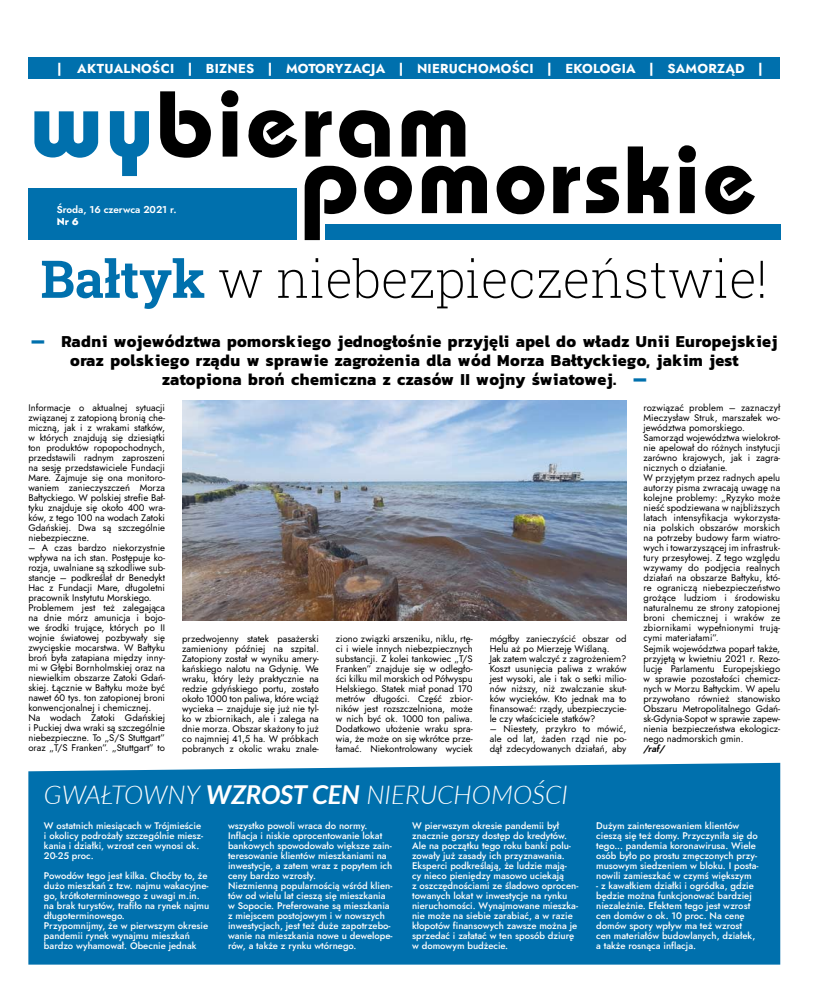
<style>
.page{position:relative;width:820px;height:993px;background:#fff}
.page>*{position:absolute;margin:0;border:0;box-sizing:border-box;transform-origin:0 0}
.t1{font:700 93px "Bahamas";letter-spacing:.04em;color:#000}
.t2{font:200 52px "Roboto Slab";color:#000}
.t3{font:italic 300 26px "Lato";color:#fff}
.t4{font:700 17px/19px "Kanit";letter-spacing:.03em;color:#000;text-align:center;scale:.95 1}
.t5{font:700 13px "Jost";letter-spacing:.02em;color:#fff}
.t6{font:600 10px "Jost";letter-spacing:-.005em;color:#fff}
.t7{font:800 10px "Jost";color:#fff}
.t8{font:9.5px/10px "Jost";color:#000;text-align:justify}
.t9{font:500 9.5px/10px "Jost";color:#fff}
.t10{font:italic 600 9.5px "Jost";color:#000}
.s1{color:#0070ad}
.s2{font-weight:700;color:#0070ad}
.s3{font-weight:900;color:#0070ad}
.s4{font-weight:700}
</style>
<div class="page">
<div style="left:28px;top:188px;width:269px;height:51px;background:#0070ad"></div>
<div style="left:28px;top:57px;width:752px;height:22px;background:#0070ad"></div>
<svg style="left:304px;top:145px;width:450px;height:95px"></svg>
<div style="left:325px;top:224px;width:455px;height:15px;background:#0070ad"></div>
<img style="left:182px;top:400px;width:444px;height:220px">
<div style="left:28px;top:762px;width:752px;height:202px;background:#0070ad"></div>
<h3 class="t5" style="left:57px;top:60px;width:707px">| AKTUALNOŚCI | BIZNES | MOTORYZACJA | NIERUCHOMOŚCI | EKOLOGIA | SAMORZĄD |</h3>
<h1 class="t1" style="left:30px;top:70px;width:441px"><span class="s1">wy</span>bieram</h1>
<p class="t6" style="left:57px;top:202px;width:121px">Środa, 16 czerwca 2021 r.</p>
<p class="t7" style="left:57px;top:214px;width:24px">Nr 6</p>
<h2 class="t2" style="left:40px;top:243px;width:728px"><span class="s2">Bałtyk</span> w niebezpieczeństwie!</h2>
<h3 class="t4" style="left:31px;top:331px;width:786px"><span class="s3">―</span> Radni województwa pomorskiego jednogłośnie przyjęli apel do władz Unii Europejskiej oraz polskiego rządu w sprawie zagrożenia dla wód Morza Bałtyckiego, jakim jest zatopiona broń chemiczna z czasów II wojny światowej. <span class="s3">―</span></h3>
<p class="t8" style="left:28px;top:402px;width:138px">Informacje o aktualnej sytuacji związanej z zatopioną bronią che&shy;miczną, jak i z wrakami statków, w których znajdują się dziesiątki ton produktów ropopochodnych, przedstawili radnym zaproszeni na sesję przedstawiciele Fundacji Mare. Zajmuje się ona monitoro&shy;waniem zanieczyszczeń Morza Bałtyckiego. W polskiej strefie Bał&shy;tyku znajduje się około 400 wra&shy;ków, z tego 100 na wodach Zatoki Gdańskiej. Dwa są szczególnie niebezpieczne.</p>
<p class="t8" style="left:28px;top:542px;width:138px;text-align:left">– A czas bardzo niekorzystnie wpływa na ich stan. Postępuje ko&shy;rozja, uwalniane są szkodliwe sub&shy;stancje – podkreślał dr Benedykt<br>Hac z Fundacji Mare, długoletni pracownik Instytutu Morskiego.<br>Problemem jest też zalegająca na dnie mórz amunicja i bojo&shy;we środki trujące, których po II wojnie światowej pozbywały się zwycięskie mocarstwa. W Bałtyku broń była zatapiana między inny&shy;mi w Głębi Bornholmskiej oraz na niewielkim obszarze Zatoki Gdań&shy;skiej. Łącznie w Bałtyku może być nawet 60 tys. ton zatopionej broni konwencjonalnej i chemicznej.<br>Na wodach Zatoki Gdańskiej i Puckiej dwa wraki są szczególnie niebezpieczne. To „S/S Stuttgart” oraz „T/S Franken”. „Stuttgart” to</p>
<p class="t8" style="left:643px;top:403px;width:138px;text-align:left">rozwiązać problem – zaznaczył<br>Mieczysław Struk, marszałek wo&shy;jewództwa pomorskiego.<br>Samorząd województwa wielokrot&shy;nie apelował do różnych instytucji zarówno krajowych, jak i zagra&shy;nicznych o działanie.<br>W przyjętym przez radnych apelu autorzy pisma zwracają uwagę na kolejne problemy: „Ryzyko może nieść spodziewana w najbliższych latach intensyfikacja wykorzysta&shy;nia polskich obszarów morskich na potrzeby budowy farm wiatro&shy;wych i towarzyszącej im infrastruk&shy;tury przesyłowej. Z tego względu wzywamy do podjęcia realnych działań na obszarze Bałtyku, któ&shy;re ograniczą niebezpieczeństwo grożące ludziom i środowisku naturalnemu ze strony zatopionej broni chemicznej i wraków ze zbiornikami wypełnionymi trują&shy;cymi materiałami”.<br>Sejmik województwa poparł także, przyjętą w kwietniu 2021 r. Rezo&shy;lucję Parlamentu Europejskiego w sprawie pozostałości chemicz&shy;nych w Morzu Bałtyckim. W apelu przywołano również stanowisko<br>Obszaru Metropolitalnego Gdań&shy;sk-Gdynia-Sopot w sprawie zapew&shy;nienia bezpieczeństwa ekologicz&shy;nego nadmorskich gmin.</p>
<p class="t10" style="left:643px;top:741px;width:23px">/raf/</p>
<p class="t8" style="left:182px;top:633px;width:138px">przedwojenny statek pasażerski zamieniony później na szpital.<br>Zatopiony został w wyniku amery&shy;kańskiego nalotu na Gdynię. We wraku, który leży praktycznie na redzie gdyńskiego portu, zostało około 1000 ton paliwa, które wciąż wycieka – znajduje się już nie tyl&shy;ko w zbiornikach, ale i zalega na dnie morza. Obszar skażony to już co najmniej 41,5 ha. W próbkach pobranych z okolic wraku znale-</p>
<p class="t8" style="left:336px;top:633px;width:138px">ziono związki arszeniku, niklu, rtę&shy;ci i wiele innych niebezpiecznych substancji. Z kolei tankowiec „T/S Franken” znajduje się w odległo&shy;ści kilku mil morskich od Półwyspu Helskiego. Statek miał ponad 170 metrów długości. Część zbior&shy;ników jest rozszczelniona, może w nich być ok. 1000 ton paliwa.<br>Dodatkowo ułożenie wraku spra&shy;wia, że może on się wkrótce prze&shy;łamać. Niekontrolowany wyciek</p>
<p class="t8" style="left:489px;top:633px;width:138px;text-align:left">mógłby zanieczyścić obszar od<br>Helu aż po Mierzeję Wiślaną.<br>Jak zatem walczyć z zagrożeniem?<br>Koszt usunięcia paliwa z wraków jest wysoki, ale i tak o setki milio&shy;nów niższy, niż zwalczanie skut&shy;ków wycieków. Kto jednak ma to finansować: rządy, ubezpieczycie&shy;le czy właściciele statków?</p>
<p class="t8" style="left:489px;top:723px;width:138px">– Niestety, przykro to mówić, ale od lat, żaden rząd nie po&shy;dął zdecydowanych działań, aby</p>
<h3 class="t3" style="left:44px;top:776px;width:525px">GWAŁTOWNY <span class="s4">WZROST CEN</span> NIERUCHOMOŚCI</h3>
<p class="t9" style="left:44px;top:820px;width:161px">W ostatnich miesiącach w Trójmieście i okolicy podrożały szczególnie miesz&shy;kania i działki, wzrost cen wynosi ok.<br>20-25 proc.</p>
<p class="t9" style="left:44px;top:870px;width:167px">Powodów tego jest kilka. Choćby to, że dużo mieszkań z tzw. najmu wakacyjne&shy;go, krótkoterminowego z uwagi m.in. na brak turystów, trafiło na rynek najmu długoterminowego.<br>Przypomnijmy, że w pierwszym okresie pandemii rynek wynajmu mieszkań bardzo wyhamował. Obecnie jednak</p>
<p class="t9" style="left:228px;top:820px;width:166px">wszystko powoli wraca do normy.<br>Inflacja i niskie oprocentowanie lokat bankowych spowodowało większe zain&shy;teresowanie klientów mieszkaniami na inwestycje, a zatem wraz z popytem ich ceny bardzo wzrosły.<br>Niezmienną popularnością wśród klien&shy;tów od wielu lat cieszą się mieszkania w Sopocie. Preferowane są mieszkania z miejscem postojowym i w nowszych inwestycjach, jest też duże zapotrzebo&shy;wanie na mieszkania nowe u dewelope&shy;rów, a także z rynku wtórnego.</p>
<p class="t9" style="left:412px;top:820px;width:168px">W pierwszym okresie pandemii był znacznie gorszy dostęp do kredytów.<br>Ale na początku tego roku banki polu&shy;zowały już zasady ich przyznawania.<br>Eksperci podkreślają, że ludzie mają-<br>cy nieco pieniędzy masowo uciekają<br>z oszczędnościami ze śladowo oprocen&shy;towanych lokat w inwestycje na rynku nieruchomości. Wynajmowane mieszka&shy;nie może na siebie zarabiać, a w razie kłopotów finansowych zawsze można je sprzedać i załatać w ten sposób dziurę w domowym budżecie.</p>
<p class="t9" style="left:596px;top:820px;width:164px">Dużym zainteresowaniem klientów cieszą się też domy. Przyczyniła się do tego... pandemia koronawirusa. Wiele osób było po prostu zmęczonych przy&shy;musowym siedzeniem w bloku. I posta&shy;nowili zamieszkać w czymś większym</p>
<p class="t9" style="left:596px;top:880px;width:161px">- z kawałkiem działki i ogródka, gdzie będzie można funkcjonować bardziej niezależnie. Efektem tego jest wzrost cen domów o ok. 10 proc. Na cenę domów spory wpływ ma też wzrost cen materiałów budowlanych, działek, a także rosnąca inflacja.</p>
</div>
